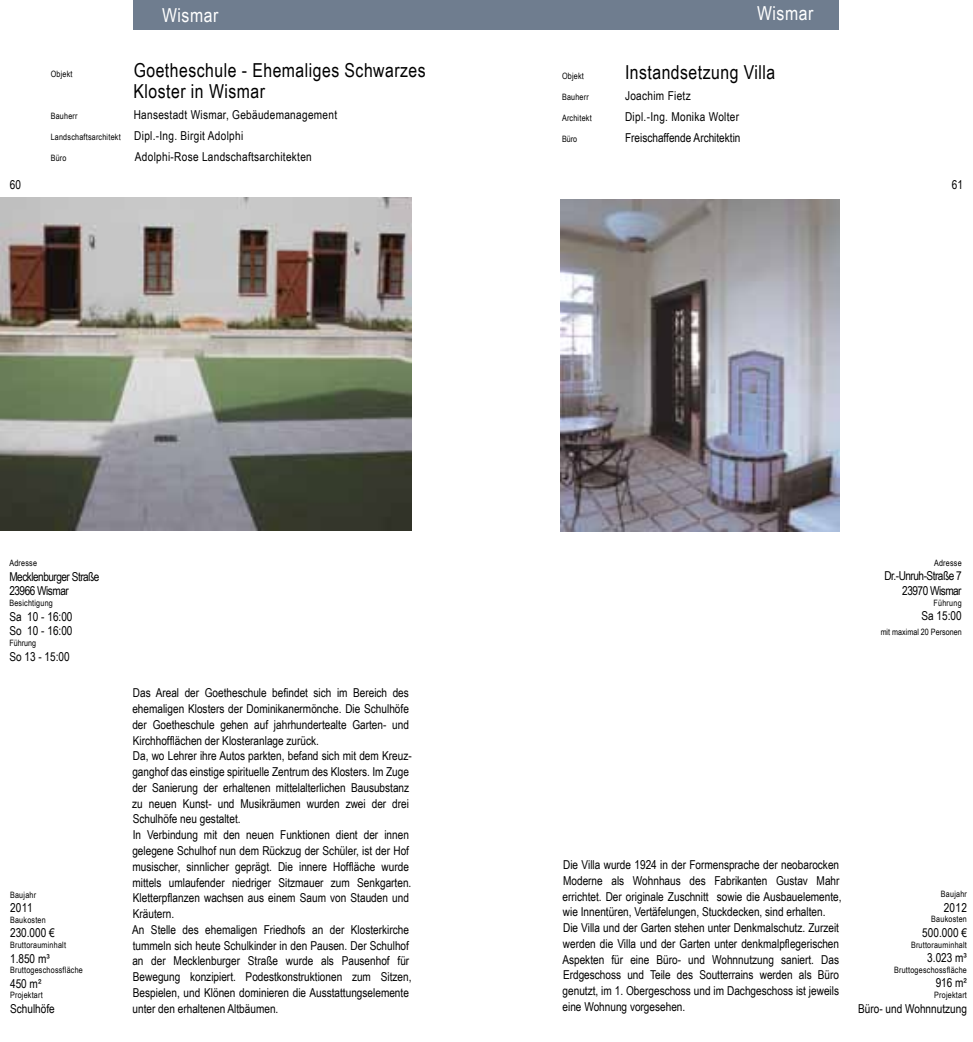
<style>
.page{position:relative;width:973px;height:1042px;background:#fff}
.page>*{position:absolute;margin:0;border:0;box-sizing:border-box;transform-origin:0 0}
.t1{font:19.25px/21px "Arial Narrow";letter-spacing:.025em;color:#000}
.t2{font:19.25px "Arial Narrow";letter-spacing:.03em;color:#fff}
.t3{font:12.25px/15.8px "Arial Narrow";color:#000}
.t4{font:12.25px/21px "Arial Narrow";letter-spacing:.025em;color:#000}
.t5{font:12.25px/14.7px "Arial Narrow";letter-spacing:-.04em;color:#000;text-align:right}
.t6{font:8.75px "Arial Narrow";letter-spacing:.025em;color:#000}
.t7{font:8.75px "Arial Narrow";color:#000}
.s1{font-size:8.75px}
</style>
<div class="page">
<img style="left:0;top:198px;width:411px;height:332px">
<img style="left:560px;top:199px;width:279px;height:332px">
<div style="left:133px;top:0;width:353px;height:30px;background:#6f7d8f"></div>
<div style="left:485px;top:0;width:353px;height:30px;background:#6f7d8f"></div>
<p class="t2" style="left:162px;top:1px;width:58px">Wismar</p>
<p class="t6" style="left:51px;top:67px;width:23px">Objekt</p>
<p class="t1" style="left:133px;top:59px;width:293px">Goetheschule - Ehemaliges Schwarzes<br>Kloster in Wismar</p>
<p class="t6" style="left:51px;top:109px;width:28px">Bauherr</p>
<p class="t4" style="left:51px;top:104px;width:288px;text-indent:83px">Hansestadt Wismar, Gebäudemanagement<br><span class="s1">Landschaftsarchitekt</span> Dipl.-Ing. Birgit Adolphi</p>
<p class="t6" style="left:51px;top:151px;width:17px">Büro</p>
<p class="t4" style="left:135px;top:146px;width:178px">Adolphi-Rose Landschaftsarchitekten</p>
<p class="t2" style="left:756px;top:0;width:58px">Wismar</p>
<p class="t6" style="left:562px;top:69px;width:23px">Objekt</p>
<p class="t1" style="left:625px;top:61px;width:152px">Instandsetzung Villa</p>
<p class="t6" style="left:562px;top:90px;width:28px">Bauherr</p>
<p class="t4" style="left:625px;top:84px;width:67px">Joachim Fietz</p>
<p class="t6" style="left:562px;top:111px;width:31px">Architekt</p>
<p class="t4" style="left:625px;top:105px;width:116px">Dipl.-Ing. Monika Wolter</p>
<p class="t6" style="left:562px;top:132px;width:17px">Büro</p>
<p class="t3" style="left:625px;top:129px;width:117px">Freischaffende Architektin</p>
<p class="t3" style="left:10px;top:176px;width:13px">60</p>
<p class="t3" style="left:951px;top:176px;width:13px">61</p>
<p class="t6" style="left:9px;top:556px;width:29px">Adresse</p>
<p class="t5" style="left:9px;top:569px;width:92px;text-align:left">Mecklenburger Straße<br>23966 Wismar</p>
<p class="t6" style="left:9px;top:596px;width:45px">Besichtigung</p>
<p class="t3" style="left:9px;top:608px;width:65px;line-height:14.7px">Sa 10 - 16:00<br>So 10 - 16:00</p>
<p class="t7" style="left:9px;top:636px;width:28px">Führung</p>
<p class="t3" style="left:9px;top:648px;width:62px">So 13 - 15:00</p>
<p class="t6" style="left:10px;top:888px;width:28px">Baujahr</p>
<p class="t3" style="left:10px;top:899px;width:24px">2011</p>
<p class="t6" style="left:10px;top:913px;width:37px">Baukosten</p>
<p class="t3" style="left:10px;top:925px;width:46px">230.000 €</p>
<p class="t6" style="left:10px;top:938px;width:57px">Bruttorauminhalt</p>
<p class="t3" style="left:10px;top:950px;width:41px">1.850 m³</p>
<p class="t6" style="left:10px;top:963px;width:74px">Bruttogeschossfläche</p>
<p class="t3" style="left:10px;top:975px;width:33px">450 m²</p>
<p class="t6" style="left:10px;top:989px;width:34px">Projektart</p>
<p class="t3" style="left:10px;top:1000px;width:46px">Schulhöfe</p>
<p class="t3" style="left:132px;top:685px;width:281px">Das Areal der Goetheschule befindet sich im Bereich des ehemaligen Klosters der Dominikanermönche. Die Schulhöfe der Goetheschule gehen auf jahrhundertealte Garten- und Kirchhofflächen der Klosteranlage zurück.<br>Da, wo Lehrer ihre Autos parkten, befand sich mit dem Kreuz&shy;ganghof das einstige spirituelle Zentrum des Klosters. Im Zuge der Sanierung der erhaltenen mittelalterlichen Bausubstanz zu neuen Kunst- und Musikräumen wurden zwei der drei Schulhöfe neu gestaltet.<br>In Verbindung mit den neuen Funktionen dient der innen gelegene Schulhof nun dem Rückzug der Schüler, ist der Hof musischer, sinnlicher geprägt. Die innere Hoffläche wurde mittels umlaufender niedriger Sitzmauer zum Senkgarten.<br>Kletterpflanzen wachsen aus einem Saum von Stauden und Kräutern.<br>An Stelle des ehemaligen Friedhofs an der Klosterkirche tummeln sich heute Schulkinder in den Pausen. Der Schulhof an der Mecklenburger Straße wurde als Pausenhof für Bewegung konzipiert. Podestkonstruktionen zum Sitzen, Bespielen, und Klönen dominieren die Ausstattungselemente unter den erhaltenen Altbäumen.</p>
<p class="t6" style="left:933px;top:556px;width:29px">Adresse</p>
<p class="t5" style="left:884px;top:568px;width:79px">Dr.-Unruh-Straße 7<br>23970 Wismar</p>
<p class="t6" style="left:933px;top:596px;width:30px">Führung</p>
<p class="t3" style="left:921px;top:607px;width:42px">Sa 15:00</p>
<p class="t7" style="left:880px;top:625px;width:82px">mit maximal 20 Personen</p>
<p class="t3" style="left:562px;top:856px;width:281px">Die Villa wurde 1924 in der Formensprache der neobarocken Moderne als Wohnhaus des Fabrikanten Gustav Mahr errichtet. Der originale Zuschnitt sowie die Ausbauelemente, wie Innentüren, Vertäfelungen, Stuckdecken, sind erhalten.<br>Die Villa und der Garten stehen unter Denkmalschutz. Zurzeit werden die Villa und der Garten unter denkmalpflegerischen Aspekten für eine Büro- und Wohnnutzung saniert. Das Erdgeschoss und Teile des Soutterrains werden als Büro genutzt, im 1. Obergeschoss und im Dachgeschoss ist jeweils eine Wohnung vorgesehen.</p>
<p class="t6" style="left:940px;top:887px;width:28px">Baujahr</p>
<p class="t3" style="left:943px;top:899px;width:25px">2012</p>
<p class="t6" style="left:931px;top:913px;width:37px">Baukosten</p>
<p class="t3" style="left:922px;top:924px;width:46px">500.000 €</p>
<p class="t6" style="left:910px;top:938px;width:57px">Bruttorauminhalt</p>
<p class="t3" style="left:927px;top:949px;width:41px">3.023 m³</p>
<p class="t6" style="left:894px;top:963px;width:74px">Bruttogeschossfläche</p>
<p class="t3" style="left:935px;top:975px;width:33px">916 m²</p>
<p class="t6" style="left:934px;top:988px;width:34px">Projektart</p>
<p class="t3" style="left:858px;top:1000px;width:110px">Büro- und Wohnnutzung</p>
</div>
